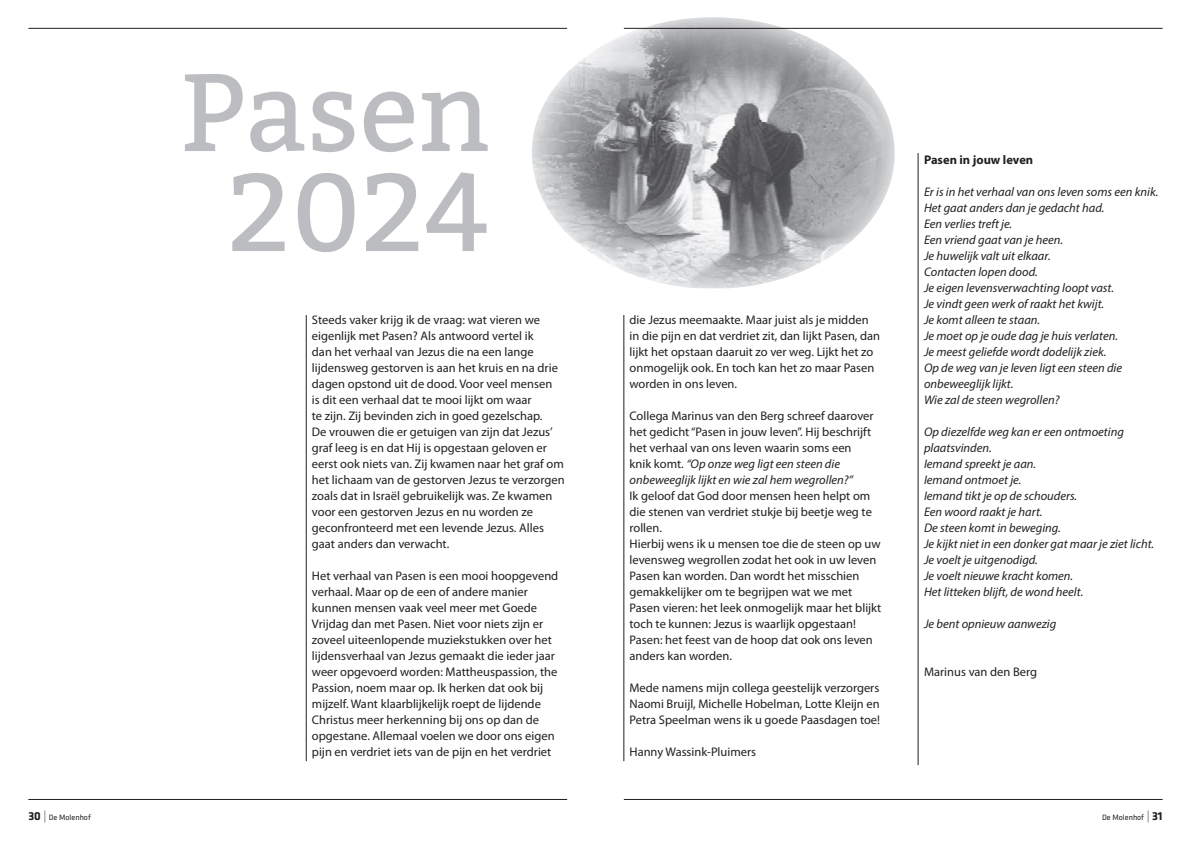
<style>
.page{position:relative;width:1191px;height:842px;background:#fff}
.page>*{position:absolute;margin:0;border:0;box-sizing:border-box;transform-origin:0 0}
.kop{font:110px/100px "Bitter";color:#bcbdc0;text-align:center}
.bodytekst{font:12.5px/16px "Myriad Pro";color:#231f20}
.bodytekst-2{font:italic 12.5px/16px "Myriad Pro";color:#231f20}
.bodytekst-3{font:700 12.5px "Myriad Pro";color:#231f20}
.t1{font:8px "Klavika";color:#231f20}
.s1{font-style:italic}
.s2{font-weight:700;font-size:12px}
.s3{font-weight:300;font-size:12px}
</style>
<div class="page">
<hr style="left:28px;top:28px;width:539px;height:1px;background:#231f20">
<hr style="left:28px;top:799px;width:539px;height:1px;background:#231f20">
<hr style="left:624px;top:799px;width:538px;height:1px;background:#231f20">
<hr style="left:624px;top:28px;width:538px;height:1px;background:#231f20">
<img style="left:532px;top:17px;width:362px;height:271px">
<hr style="left:306px;top:315px;width:1px;height:446px;background:#231f20">
<hr style="left:623px;top:315px;width:1px;height:446px;background:#231f20">
<hr style="left:918px;top:153px;width:1px;height:612px;background:#231f20">
<p class="kop" style="left:180px;top:64px;width:312px">Pasen<br>2024</p>
<p class="bodytekst" style="left:312px;top:312px;width:254px">Steeds vaker krijg ik de vraag: wat vieren we eigenlijk met Pasen? Als antwoord vertel ik<br>dan het verhaal van Jezus die na een lange lijdensweg gestorven is aan het kruis en na drie dagen opstond uit de dood. Voor veel mensen<br>is dit een verhaal dat te mooi lijkt om waar<br>te zijn. Zij bevinden zich in goed gezelschap.<br>De vrouwen die er getuigen van zijn dat Jezus’ graf leeg is en dat Hij is opgestaan geloven er eerst ook niets van. Zij kwamen naar het graf om het lichaam van de gestorven Jezus te verzorgen zoals dat in Israël gebruikelijk was. Ze kwamen voor een gestorven Jezus en nu worden ze geconfronteerd met een levende Jezus. Alles gaat anders dan verwacht.</p>
<p class="bodytekst" style="left:312px;top:568px;width:248px">Het verhaal van Pasen is een mooi hoopgevend verhaal. Maar op de een of andere manier kunnen mensen vaak veel meer met Goede Vrijdag dan met Pasen. Niet voor niets zijn er zoveel uiteenlopende muziekstukken over het lijdensverhaal van Jezus gemaakt die ieder jaar weer opgevoerd worden: Mattheuspassion, the Passion, noem maar op. Ik herken dat ook bij mijzelf. Want klaarblijkelijk roept de lijdende Christus meer herkenning bij ons op dan de opgestane. Allemaal voelen we door ons eigen pijn en verdriet iets van de pijn en het verdriet</p>
<p class="bodytekst" style="left:629px;top:312px;width:252px">die Jezus meemaakte. Maar juist als je midden in die pijn en dat verdriet zit, dan lijkt Pasen, dan lijkt het opstaan daaruit zo ver weg. Lijkt het zo onmogelijk ook. En toch kan het zo maar Pasen worden in ons leven.</p>
<p class="bodytekst" style="left:629px;top:408px;width:245px">Collega Marinus van den Berg schreef daarover het gedicht “Pasen in jouw leven”. Hij beschrijft het verhaal van ons leven waarin soms een knik komt. <span class="s1">“Op onze weg ligt een steen die onbeweeglijk lijkt en wie zal hem wegrollen?”<br></span>Ik geloof dat God door mensen heen helpt om die stenen van verdriet stukje bij beetje weg te rollen.</p>
<p class="bodytekst" style="left:629px;top:536px;width:253px">Hierbij wens ik u mensen toe die de steen op uw levensweg wegrollen zodat het ook in uw leven Pasen kan worden. Dan wordt het misschien gemakkelijker om te begrijpen wat we met Pasen vieren: het leek onmogelijk maar het blijkt toch te kunnen: Jezus is waarlijk opgestaan!<br>Pasen: het feest van de hoop dat ook ons leven anders kan worden.</p>
<p class="bodytekst" style="left:629px;top:680px;width:252px;text-align:justify">Mede namens mijn collega geestelijk verzorgers Naomi Bruijl, Michelle Hobelman, Lotte Kleijn en Petra Speelman wens ik u goede Paasdagen toe!</p>
<p class="bodytekst" style="left:629px;top:744px;width:128px">Hanny Wassink-Pluimers</p>
<p class="bodytekst-3" style="left:924px;top:153px;width:111px">Pasen in jouw leven</p>
<p class="bodytekst-2" style="left:924px;top:184px;width:236px">Er is in het verhaal van ons leven soms een knik.</p>
<p class="bodytekst-2" style="left:924px;top:200px;width:182px">Het gaat anders dan je gedacht had.</p>
<p class="bodytekst-2" style="left:924px;top:216px;width:90px">Een verlies treft je.</p>
<p class="bodytekst-2" style="left:924px;top:232px;width:140px">Een vriend gaat van je heen.</p>
<p class="bodytekst-2" style="left:924px;top:248px;width:128px">Je huwelijk valt uit elkaar.</p>
<p class="bodytekst-2" style="left:924px;top:264px;width:115px">Contacten lopen dood.</p>
<p class="bodytekst-2" style="left:924px;top:280px;width:192px">Je eigen levensverwachting loopt vast.</p>
<p class="bodytekst-2" style="left:924px;top:296px;width:182px">Je vindt geen werk of raakt het kwijt.</p>
<p class="bodytekst-2" style="left:924px;top:312px;width:118px">Je komt alleen te staan.</p>
<p class="bodytekst-2" style="left:924px;top:328px;width:195px">Je moet op je oude dag je huis verlaten.</p>
<p class="bodytekst-2" style="left:924px;top:344px;width:184px">Je meest geliefde wordt dodelijk ziek.</p>
<p class="bodytekst-2" style="left:924px;top:360px;width:200px">Op de weg van je leven ligt een steen die onbeweeglijk lijkt.</p>
<p class="bodytekst-2" style="left:924px;top:392px;width:137px">Wie zal de steen wegrollen?</p>
<p class="bodytekst-2" style="left:924px;top:424px;width:201px">Op diezelfde weg kan er een ontmoeting plaatsvinden.</p>
<p class="bodytekst-2" style="left:924px;top:456px;width:114px">Iemand spreekt je aan.</p>
<p class="bodytekst-2" style="left:924px;top:472px;width:99px">Iemand ontmoet je.</p>
<p class="bodytekst-2" style="left:924px;top:488px;width:155px">Iemand tikt je op de schouders.</p>
<p class="bodytekst-2" style="left:924px;top:504px;width:120px">Een woord raakt je hart.</p>
<p class="bodytekst-2" style="left:924px;top:520px;width:138px">De steen komt in beweging.</p>
<p class="bodytekst-2" style="left:924px;top:536px;width:232px">Je kijkt niet in een donker gat maar je ziet licht.</p>
<p class="bodytekst-2" style="left:924px;top:552px;width:115px">Je voelt je uitgenodigd.</p>
<p class="bodytekst-2" style="left:924px;top:568px;width:151px">Je voelt nieuwe kracht komen.</p>
<p class="bodytekst-2" style="left:924px;top:584px;width:161px">Het litteken blijft, de wond heelt.</p>
<p class="bodytekst-2" style="left:924px;top:616px;width:134px">Je bent opnieuw aanwezig</p>
<p class="bodytekst" style="left:924px;top:664px;width:115px">Marinus van den Berg</p>
<p class="t1" style="left:28px;top:813px;width:64px"><span class="s2">30</span> <span class="s3">|</span> De Molenhof</p>
<p class="t1" style="left:1102px;top:813px;width:62px">De Molenhof <span class="s3">|</span> <span class="s2">31</span></p>
</div>
